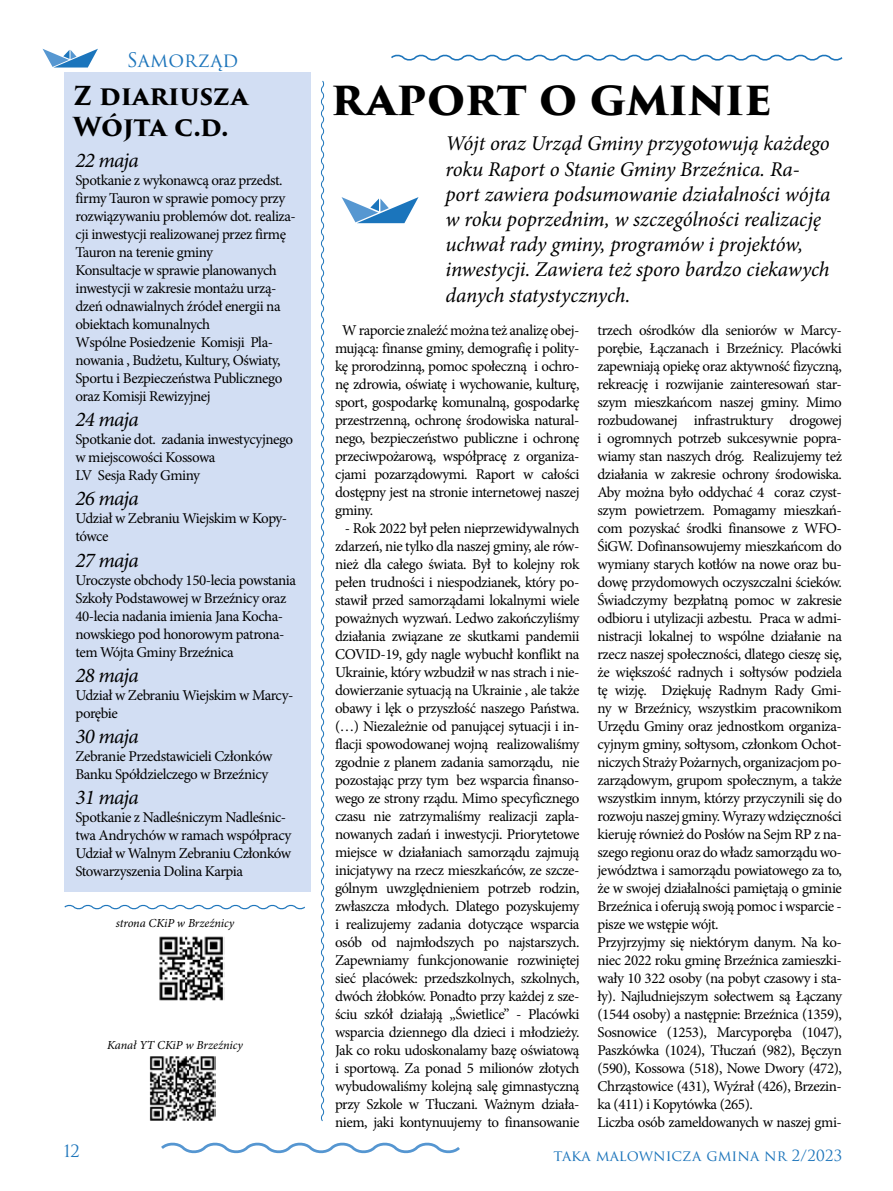
<style>
.page{position:relative;width:893px;height:1191px;background:#fff}
.page>*{position:absolute;margin:0;border:0;box-sizing:border-box;transform-origin:0 0}
.t1{font:700 45px "Trajan Pro 3";letter-spacing:-.015em;color:#000}
.t2{font:700 25.5px/30.6px "Trajan Pro 3";letter-spacing:-.01em;color:#000}
.t3{font:italic 21px/25.2px "Minion Pro";letter-spacing:-.01em;color:#000}
.t4{font:19.5px "Trajan Pro 3";letter-spacing:.01em;color:#1d75bb}
.t5{font:16.5px "Trajan Pro 3";color:#1d75bb}
.t6{font:15px/18px "Minion Pro";letter-spacing:-.03em;color:#000}
.t7{font:15px "Trajan Pro 3";color:#1d75bb}
.t8{font:italic 12.3px "Minion Pro";letter-spacing:-.005em;color:#000}
</style>
<div class="page">
<svg style="left:43px;top:49px;width:55px;height:19px"></svg>
<svg style="left:391px;top:54px;width:452px;height:7px"></svg>
<svg style="left:161px;top:1142px;width:299px;height:12px"></svg>
<img style="left:159px;top:936px;width:65px;height:65px">
<img style="left:149px;top:1056px;width:67px;height:65px">
<svg style="left:64px;top:904px;width:241px;height:6px"></svg>
<div style="left:64px;top:72px;width:246px;height:819px;background:#d2def3"></div>
<svg style="left:342px;top:197px;width:76px;height:26px"></svg>
<svg style="left:321px;top:80px;width:4px;height:1042px"></svg>
<h3 class="t4" style="left:127px;top:46px;width:113px">SAMORZĄD</h3>
<h2 class="t2" style="left:73px;top:81px;width:176px">Z diariusza<br>Wójta c.d.</h2>
<h3 class="t3" style="left:75px;top:147px;width:65px">22 maja</h3>
<p class="t6" style="left:75px;top:171px;width:222px">Spotkanie z wykonawcą oraz przedst. firmy Tauron w sprawie pomocy przy rozwiązywaniu problemów dot. realiza&shy;cji inwestycji realizowanej przez firmę Tauron na terenie gminy<br>Konsultacje w sprawie planowanych inwestycji w zakresie montażu urzą&shy;dzeń odnawialnych źródeł energii na obiektach komunalnych<br>Wspólne Posiedzenie Komisji Pla&shy;nowania , Budżetu, Kultury, Oświaty, Sportu i Bezpieczeństwa Publicznego oraz Komisji Rewizyjnej</p>
<h3 class="t3" style="left:75px;top:407px;width:65px">24 maja</h3>
<p class="t6" style="left:75px;top:430px;width:219px">Spotkanie dot. zadania inwestycyjnego w miejscowości Kossowa<br>LV Sesja Rady Gminy</p>
<h3 class="t3" style="left:75px;top:486px;width:65px">26 maja</h3>
<p class="t6" style="left:75px;top:509px;width:213px">Udział w Zebraniu Wiejskim w Kopy&shy;tówce</p>
<h3 class="t3" style="left:75px;top:547px;width:65px">27 maja</h3>
<p class="t6" style="left:75px;top:571px;width:222px">Uroczyste obchody 150-lecia powstania Szkoły Podstawowej w Brzeźnicy oraz 40-lecia nadania imienia Jana Kocha&shy;nowskiego pod honorowym patrona&shy;tem Wójta Gminy Brzeźnica</p>
<h3 class="t3" style="left:75px;top:662px;width:65px">28 maja</h3>
<p class="t6" style="left:75px;top:686px;width:220px">Udział w Zebraniu Wiejskim w Marcy&shy;porębie</p>
<h3 class="t3" style="left:75px;top:723px;width:65px">30 maja</h3>
<p class="t6" style="left:75px;top:747px;width:198px">Zebranie Przedstawicieli Członków<br>Banku Spółdzielczego w Brzeźnicy</p>
<h3 class="t3" style="left:75px;top:785px;width:65px">31 maja</h3>
<p class="t6" style="left:75px;top:808px;width:217px">Spotkanie z Nadleśniczym Nadleśnic&shy;twa Andrychów w ramach współpracy Udział w Walnym Zebraniu Członków Stowarzyszenia Dolina Karpia</p>
<p class="t8" style="left:116px;top:914px;width:120px">strona CKiP w Brzeźnicy</p>
<p class="t8" style="left:107px;top:1036px;width:137px">Kanał YT CKiP w Brzeźnicy</p>
<h1 class="t1" style="left:331px;top:65px;width:443px">raport o gminie</h1>
<p class="t3" style="left:446px;top:131px;width:387px">Wójt oraz Urząd Gminy przygotowują każdego roku Raport o Stanie Gminy Brzeźnica. Ra&shy;port zawiera podsumowanie działalności wójta w roku poprzednim, w szczególności realizację uchwał rady gminy, programów i projektów, inwestycji. Zawiera też sporo bardzo ciekawych danych statystycznych.</p>
<p class="t6" style="left:335px;top:321px;width:246px;text-align:justify;text-indent:7px">W raporcie znaleźć można też analizę obej&shy;mującą: finanse gminy, demografię i polity&shy;kę prorodzinną, pomoc społeczną i ochro&shy;nę zdrowia, oświatę i wychowanie, kulturę, sport, gospodarkę komunalną, gospodarkę przestrzenną, ochronę środowiska natural&shy;nego, bezpieczeństwo publiczne i ochronę przeciwpożarową, współpracę z organiza&shy;cjami pozarządowymi. Raport w całości dostępny jest na stronie internetowej naszej gminy.</p>
<p class="t6" style="left:335px;top:519px;width:246px;text-align:justify;text-indent:10px">- Rok 2022 był pełen nieprzewidywalnych zdarzeń, nie tylko dla naszej gminy, ale rów&shy;nież dla całego świata. Był to kolejny rok pełen trudności i niespodzianek, który po&shy;stawił przed samorządami lokalnymi wiele poważnych wyzwań. Ledwo zakończyliśmy działania związane ze skutkami pandemii COVID-19, gdy nagle wybuchł konflikt na Ukrainie, który wzbudził w nas strach i nie&shy;dowierzanie sytuacją na Ukrainie , ale także obawy i lęk o przyszłość naszego Państwa. (…) Niezależnie od panującej sytuacji i in&shy;flacji spowodowanej wojną realizowaliśmy zgodnie z planem zadania samorządu, nie pozostając przy tym bez wsparcia finanso&shy;wego ze strony rządu. Mimo specyficznego czasu nie zatrzymaliśmy realizacji zapla&shy;nowanych zadań i inwestycji. Priorytetowe miejsce w działaniach samorządu zajmują inicjatywy na rzecz mieszkańców, ze szcze&shy;gólnym uwzględnieniem potrzeb rodzin, zwłaszcza młodych. Dlatego pozyskujemy i realizujemy zadania dotyczące wsparcia osób od najmłodszych po najstarszych.<br>Zapewniamy funkcjonowanie rozwiniętej sieć placówek: przedszkolnych, szkolnych, dwóch żłobków. Ponadto przy każdej z sze&shy;ściu szkół działają „Świetlice” - Placówki wsparcia dziennego dla dzieci i młodzieży.<br>Jak co roku udoskonalamy bazę oświatową i sportową. Za ponad 5 milionów złotych wybudowaliśmy kolejną salę gimnastyczną przy Szkole w Tłuczani. Ważnym działa&shy;niem, jaki kontynuujemy to finansowanie</p>
<p class="t6" style="left:597px;top:321px;width:246px">trzech ośrodków dla seniorów w Marcy&shy;porębie, Łączanach i Brzeźnicy. Placówki zapewniają opiekę oraz aktywność fizyczną, rekreację i rozwijanie zainteresowań star&shy;szym mieszkańcom naszej gminy. Mimo rozbudowanej infrastruktury drogowej i ogromnych potrzeb sukcesywnie popra&shy;wiamy stan naszych dróg. Realizujemy też działania w zakresie ochrony środowiska.<br>Aby można było oddychać 4 coraz czyst&shy;szym powietrzem. Pomagamy mieszkań&shy;com pozyskać środki finansowe z WFO-ŚiGW. Dofinansowujemy mieszkańcom do wymiany starych kotłów na nowe oraz bu&shy;dowę przydomowych oczyszczalni ścieków.<br>Świadczymy bezpłatną pomoc w zakresie odbioru i utylizacji azbestu. Praca w admi&shy;nistracji lokalnej to wspólne działanie na rzecz naszej społeczności, dlatego cieszę się, że większość radnych i sołtysów podziela tę wizję. Dziękuję Radnym Rady Gmi&shy;ny w Brzeźnicy, wszystkim pracownikom Urzędu Gminy oraz jednostkom organiza&shy;cyjnym gminy, sołtysom, członkom Ochot&shy;niczych Straży Pożarnych, organizacjom po&shy;zarządowym, grupom społecznym, a także wszystkim innym, którzy przyczynili się do rozwoju naszej gminy. Wyrazy wdzięczności kieruję również do Posłów na Sejm RP z na&shy;szego regionu oraz do władz samorządu wo&shy;jewództwa i samorządu powiatowego za to, że w swojej działalności pamiętają o gminie Brzeźnica i oferują swoją pomoc i wsparcie - pisze we wstępie wójt.<br>Przyjrzyjmy się niektórym danym. Na ko&shy;niec 2022 roku gminę Brzeźnica zamieszki&shy;wały 10 322 osoby (na pobyt czasowy i sta&shy;ły). Najludniejszym sołectwem są Łączany (1544 osoby) a następnie: Brzeźnica (1359), Sosnowice (1253), Marcyporęba (1047), Paszkówka (1024), Tłuczań (982), Bęczyn (590), Kossowa (518), Nowe Dwory (472), Chrząstowice (431), Wyźrał (426), Brzezin&shy;ka (411) i Kopytówka (265).<br>Liczba osób zameldowanych w naszej gmi-</p>
<p class="t5" style="left:64px;top:1139px;width:18px">12</p>
<p class="t7" style="left:554px;top:1145px;width:290px">TAKA MALOWNICZA GMINA NR 2/2023</p>
</div>
